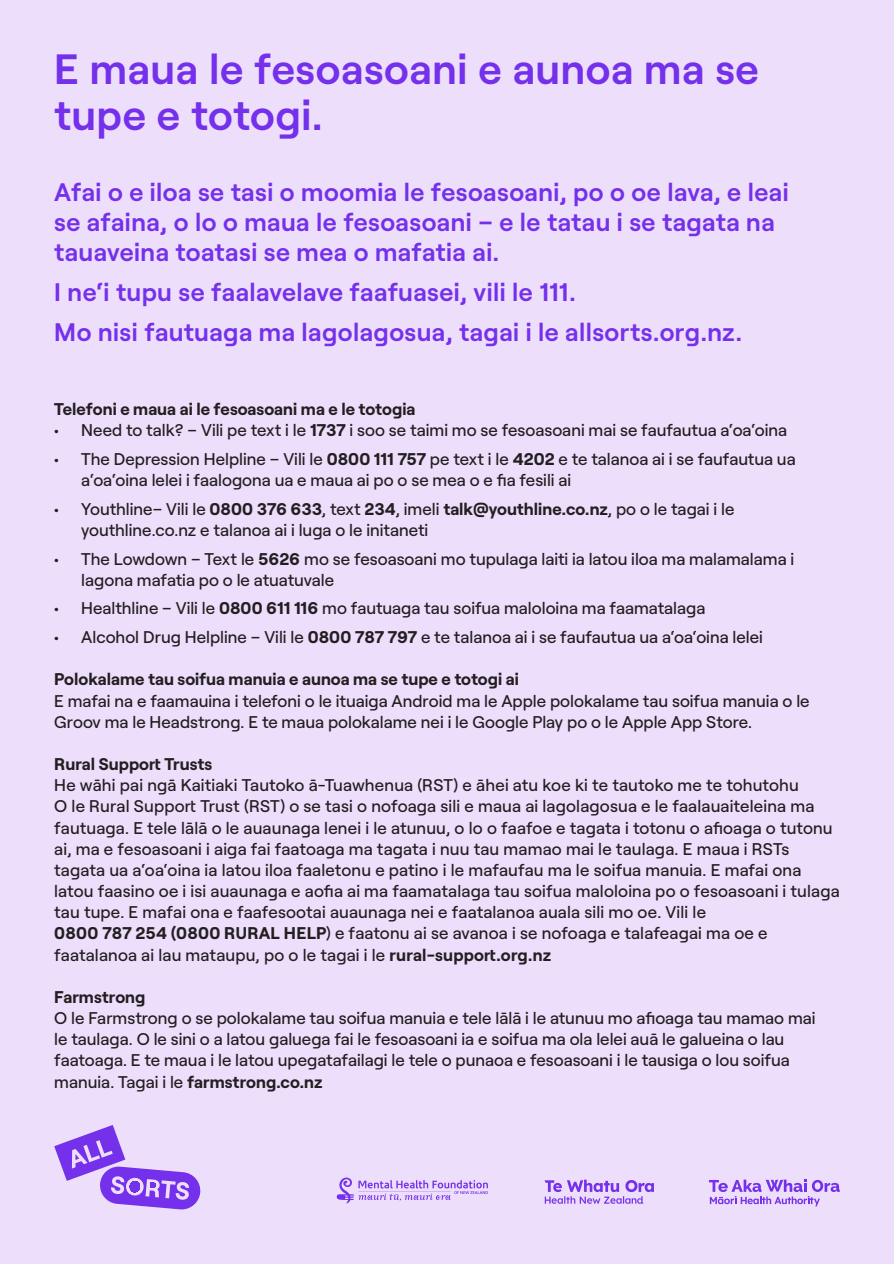
<style>
.page{position:relative;width:894px;height:1264px;background:#fff}
.page>*{position:absolute;margin:0;border:0;box-sizing:border-box;transform-origin:0 0}
.t1{font:600 42.3px/46.5px "Roobert";letter-spacing:.015em;color:#7430ea}
.t2{font:600 25.35px/29.5px "Roobert";letter-spacing:.015em;color:#7430ea}
.t3{font:500 16.95px/21.1px "Roobert";letter-spacing:.005em;color:#231f20}
.t4{font:700 16.95px "Roobert";color:#231f20}
.s1{font-weight:700}
</style>
<div class="page">
<div style="left:0;top:0;width:893px;height:1263px;background:#eddefc"></div>
<svg style="left:336px;top:1177px;width:152px;height:26px"></svg>
<svg style="left:54px;top:1125px;width:147px;height:84px"></svg>
<svg style="left:544px;top:1179px;width:109px;height:24px"></svg>
<svg style="left:709px;top:1179px;width:130px;height:27px"></svg>
<p class="t1" style="left:54px;top:42px;width:706px">E maua le fesoasoani e aunoa ma se tupe e totogi.</p>
<p class="t2" style="left:54px;top:175px;width:735px">Afai o e iloa se tasi o moomia le fesoasoani, po o oe lava, e leai se afaina, o lo o maua le fesoasoani – e le tatau i se tagata na tauaveina toatasi se mea o mafatia ai.</p>
<p class="t2" style="left:54px;top:275px;width:522px">I ne‘i tupu se faalavelave faafuasei, vili le 111.</p>
<p class="t2" style="left:54px;top:315px;width:689px">Mo nisi fautuaga ma lagolagosua, tagai i le allsorts.org.nz.</p>
<p class="t4" style="left:54px;top:396px;width:362px">Telefoni e maua ai le fesoasoani ma e le totogia</p>
<p class="t3" style="left:54px;top:418px;width:734px">• Need to talk? – Vili pe text i le <span class="s1">1737</span> i soo se taimi mo se fesoasoani mai se faufautua a‘oa‘oina</p>
<p class="t3" style="left:81px;top:447px;width:715px;text-indent:-27px">• The Depression Helpline – Vili le <span class="s1">0800 111 757</span> pe text i le <span class="s1">4202</span> e te talanoa ai i se faufautua ua a‘oa‘oina lelei i faalogona ua e maua ai po o se mea o e fia fesili ai</p>
<p class="t3" style="left:81px;top:497px;width:654px;text-indent:-27px">• Youthline– Vili le <span class="s1">0800 376 633</span>, text <span class="s1">234</span>, imeli <span class="s1">talk@youthline.co.nz</span>, po o le tagai i le youthline.co.nz e talanoa ai i luga o le initaneti</p>
<p class="t3" style="left:81px;top:546px;width:714px;text-indent:-27px">• The Lowdown – Text le <span class="s1">5626</span> mo se fesoasoani mo tupulaga laiti ia latou iloa ma malamalama i lagona mafatia po o le atuatuvale</p>
<p class="t3" style="left:54px;top:596px;width:652px">• Healthline – Vili le <span class="s1">0800 611 116</span> mo fautuaga tau soifua maloloina ma faamatalaga</p>
<p class="t3" style="left:54px;top:625px;width:710px">• Alcohol Drug Helpline – Vili le <span class="s1">0800 787 797</span> e te talanoa ai i se faufautua ua a‘oa‘oina lelei</p>
<p class="t4" style="left:54px;top:666px;width:466px">Polokalame tau soifua manuia e aunoa ma se tupe e totogi ai</p>
<p class="t3" style="left:54px;top:688px;width:756px">E mafai na e faamauina i telefoni o le ituaiga Android ma le Apple polokalame tau soifua manuia o le<br>Groov ma le Headstrong. E te maua polokalame nei i le Google Play po o le Apple App Store.</p>
<p class="t4" style="left:54px;top:750px;width:159px">Rural Support Trusts</p>
<p class="t3" style="left:54px;top:773px;width:786px">He wāhi pai ngā Kaitiaki Tautoko ā-Tuawhenua (RST) e āhei atu koe ki te tautoko me te tohutohu<br>O le Rural Support Trust (RST) o se tasi o nofoaga sili e maua ai lagolagosua e le faalauaiteleina ma fautuaga. E tele lālā o le auaunaga lenei i le atunuu, o lo o faafoe e tagata i totonu o afioaga o tutonu ai, ma e fesoasoani i aiga fai faatoaga ma tagata i nuu tau mamao mai le taulaga. E maua i RSTs tagata ua a‘oa‘oina ia latou iloa faaletonu e patino i le mafaufau ma le soifua manuia. E mafai ona latou faasino oe i isi auaunaga e aofia ai ma faamatalaga tau soifua maloloina po o fesoasoani i tulaga tau tupe. E mafai ona e faafesootai auaunaga nei e faatalanoa auala sili mo oe. Vili le<br><span class="s1">0800 787 254 (0800 RURAL HELP</span>) e faatonu ai se avanoa i se nofoaga e talafeagai ma oe e faatalanoa ai lau mataupu, po o le tagai i le <span class="s1">rural-support.org.nz</span></p>
<p class="t4" style="left:54px;top:983px;width:93px">Farmstrong</p>
<p class="t3" style="left:54px;top:1006px;width:762px">O le Farmstrong o se polokalame tau soifua manuia e tele lālā i le atunuu mo afioaga tau mamao mai le taulaga. O le sini o a latou galuega fai le fesoasoani ia e soifua ma ola lelei auā le galueina o lau faatoaga. E te maua i le latou upegatafailagi le tele o punaoa e fesoasoani i le tausiga o lou soifua manuia. Tagai i le <span class="s1">farmstrong.co.nz</span></p>
</div>
